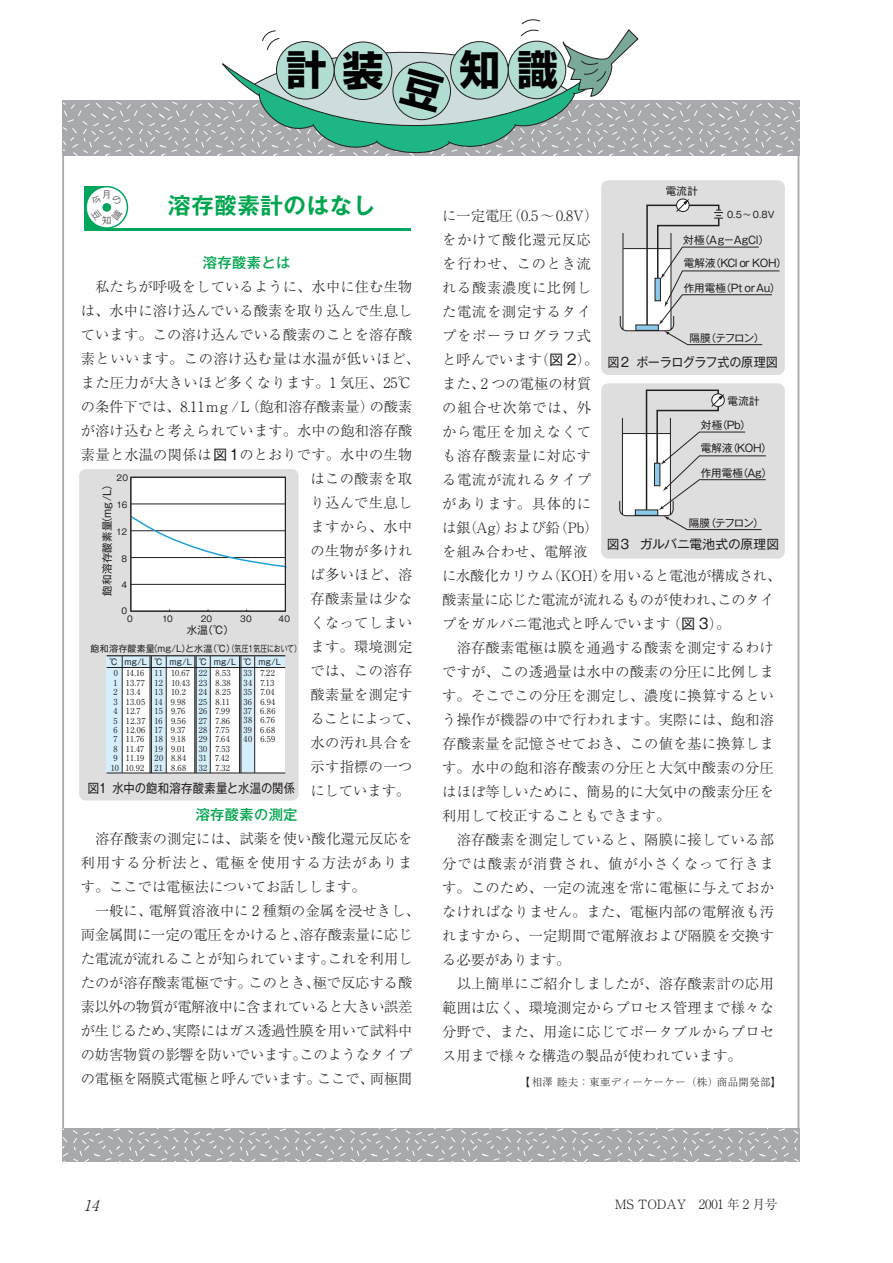
<style>
.page{position:relative;width:893px;height:1263px;background:#fff}
.page>*{position:absolute;margin:0;border:0;box-sizing:border-box;transform-origin:0 0}
.t1{font:700 40.65px "Shin Go";color:#000}
.大見出し青{font:700 22.5px "Gothic MB101 Pro De";letter-spacing:.025em;color:#00a54f}
.t2{font:italic 300 15px "Ryumin Pro";color:#231f20}
.本文{font:300 14.25px/24px "Ryumin Pro";letter-spacing:.015em;color:#231f20;text-align:justify}
.本文-2{font:300 14.25px/24px "Ryumin Pro";letter-spacing:-.01em;color:#231f20}
.本文-3{font:300 14.25px/24px "Ryumin Pro";letter-spacing:.05em;color:#231f20}
.本文-4{font:500 14.25px "Gothic MB101 Pro";letter-spacing:.025em;color:#00a54f}
.t3{font:12.75px "Gothic MB101 Pro";letter-spacing:.01em;color:#231f20;scale:.94 1}
.t4{font:300 12.75px "Ryumin Pro";letter-spacing:-.01em;color:#231f20}
.t5{font:12.75px "Gothic MB101 Pro";letter-spacing:-.01em;color:#231f20;scale:.95 1}
.t6{font:12.75px "Gothic MB101 Pro";letter-spacing:-.01em;color:#231f20}
.t7{font:10.5px "Gothic MB101 Pro";letter-spacing:-.01em;color:#231f20}
.t8{font:300 10.5px "Ryumin Pro";letter-spacing:.025em;color:#231f20}
.t9{font:10.5px "Gothic MB101 Pr 6 N";letter-spacing:.02em;color:#231f20}
.t10{font:10.5px "Gothic MB101 Pro";letter-spacing:-.055em;color:#231f20}
.t11{font:500 9.6px "Gothic BBB";color:#636366}
.t12{font:9px "Gothic MB101 Pr 6 N";letter-spacing:.02em;color:#231f20}
.t13{font:9px "Gothic MB101 Pro";color:#231f20}
.t14{font:8.25px/9.4px "Ryumin Pro";letter-spacing:.01em;color:#231f20;text-align:center}
.t15{font:8.25px/9.4px "Ryumin Pro";letter-spacing:.035em;color:#231f20}
.t16{font:8.25px "Gothic MB101 Pr 6 N";letter-spacing:.025em;color:#231f20}
.s1{font-family:"Gothic MB101 Pro";font-weight:400}
</style>
<div class="page">
<svg style="left:63px;top:101px;width:737px;height:55px;fill:#a8a9ad"></svg>
<svg style="left:62px;top:1128px;width:737px;height:34px;fill:#a8a9ad"></svg>
<hr style="left:62px;top:156px;width:2px;height:972px;background:#a8a9ad">
<hr style="left:798px;top:156px;width:1px;height:972px;background:#a8a9ad">
<div style="left:85px;top:186px;width:23px;height:42px;background:#00a65d"></div>
<hr style="left:85px;top:228px;width:326px;height:2px;background:#00a65d">
<div style="left:86px;top:187px;width:41px;height:41px;background:#fff;border-radius:50%"></div>
<div style="left:85px;top:186px;width:43px;height:43px;border:1px solid #00a65d;border-radius:50%"></div>
<div style="left:102px;top:203px;width:9px;height:9px;background:#00a65d;border-radius:50%"></div>
<div style="left:79px;top:469px;width:220px;height:331px;background:#dfdedf"></div>
<svg style="left:601px;top:180px;width:184px;height:195px"></svg>
<svg style="left:601px;top:384px;width:184px;height:174px"></svg>
<div style="left:107px;top:667px;width:178px;height:106px;background:#fff"></div>
<div style="left:107px;top:656px;width:178px;height:11px;background:#d4effb"></div>
<div style="left:107px;top:656px;width:15px;height:117px;background:#d4effb"></div>
<div style="left:151px;top:656px;width:15px;height:117px;background:#d4effb"></div>
<div style="left:196px;top:656px;width:14px;height:117px;background:#d4effb"></div>
<div style="left:241px;top:656px;width:14px;height:117px;background:#d4effb"></div>
<hr style="left:239px;top:656px;width:2px;height:117px;background:#e6e7e9">
<div style="left:131px;top:477px;width:154px;height:134px;background:#fff"></div>
<hr style="left:131px;top:584px;width:155px;height:1px;background:#231f20">
<hr style="left:131px;top:504px;width:155px;height:1px;background:#231f20">
<svg style="left:132px;top:515px;width:156px;height:54px"></svg>
<hr style="left:107px;top:655px;width:178px;height:1px;background:#231f20">
<hr style="left:122px;top:656px;width:1px;height:117px;background:#231f20">
<hr style="left:166px;top:656px;width:1px;height:117px;background:#231f20">
<hr style="left:210px;top:656px;width:1px;height:117px;background:#231f20">
<hr style="left:254px;top:656px;width:1px;height:117px;background:#231f20">
<hr style="left:107px;top:773px;width:178px;height:1px;background:#231f20">
<hr style="left:107px;top:667px;width:178px;height:1px;background:#231f20">
<hr style="left:150px;top:656px;width:1px;height:117px;background:#231f20">
<hr style="left:151px;top:656px;width:1px;height:117px;background:#231f20">
<hr style="left:195px;top:656px;width:1px;height:117px;background:#231f20">
<hr style="left:196px;top:656px;width:1px;height:117px;background:#231f20">
<hr style="left:239px;top:656px;width:1px;height:117px;background:#231f20">
<hr style="left:241px;top:656px;width:1px;height:117px;background:#231f20">
<div style="left:130px;top:477px;width:156px;height:134px;border:1px solid #231f20"></div>
<svg style="left:222px;top:19px;width:417px;height:137px"></svg>
<svg style="left:90px;top:194px;width:13px;height:26px"></svg>
<h1 class="t1" style="left:286px;top:43px;width:99px">計装</h1>
<h1 class="t1" style="left:460px;top:42px;width:100px">知識</h1>
<p class="t11" style="left:102px;top:189px;width:9px">月</p>
<p class="t11" style="left:102px;top:214px;width:10px">知</p>
<p class="大見出し青" style="left:168px;top:187px;width:209px">溶存酸素計のはなし</p>
<p class="本文-4" style="left:203px;top:251px;width:89px">溶存酸素とは</p>
<p class="本文" style="left:81px;top:274px;width:340px;text-align:left">　私たちが呼吸をしているように、水中に住む生物は、水中に溶け込んでいる酸素を取り込んで生息しています。この溶け込んでいる酸素のことを溶存酸素といいます。この溶け込む量は水温が低いほど、また圧力が大きいほど多くなります。1 気圧、25℃の条件下では、8.11mg /L（飽和溶存酸素量）の酸素が溶け込むと考えられています。水中の飽和溶存酸素量と水温の関係は<span class="s1">図1</span>のとおりです。水中の生物</p>
<p class="本文" style="left:310px;top:466px;width:111px;text-align:left">はこの酸素を取り込んで生息しますから、水中の生物が多ければ多いほど、溶存酸素量は少なくなってしまいます。環境測定では、この溶存酸素量を測定することによって、水の汚れ具合を示す指標の一つにしています。</p>
<p class="本文-4" style="left:196px;top:803px;width:103px">溶存酸素の測定</p>
<p class="本文" style="left:81px;top:826px;width:333px">　溶存酸素の測定には、試薬を使い酸化還元反応を利用する分析法と、電極を使用する方法があります。ここでは電極法についてお話しします。</p>
<p class="本文-2" style="left:81px;top:898px;width:340px">　一般に、電解質溶液中に 2 種類の金属を浸せきし、両金属間に一定の電圧をかけると、溶存酸素量に応じた電流が流れることが知られています。これを利用したのが溶存酸素電極です。このとき、極で反応する酸素以外の物質が電解液中に含まれていると大きい誤差が生じるため、実際にはガス透過性膜を用いて試料中の妨害物質の影響を防いでいます。このようなタイプの電極を隔膜式電極と呼んでいます。ここで、両極間</p>
<p class="t16" style="left:117px;top:471px;width:13px">20</p>
<p class="t9" style="left:99px;top:596px;width:118px;rotate:-90deg">飽和溶存酸素量（mg/L）</p>
<p class="t16" style="left:117px;top:498px;width:12px">16</p>
<p class="t16" style="left:116px;top:525px;width:12px">12</p>
<p class="t16" style="left:121px;top:551px;width:7px">8</p>
<p class="t16" style="left:121px;top:578px;width:7px">4</p>
<p class="t16" style="left:121px;top:604px;width:7px">0</p>
<p class="t16" style="left:127px;top:612px;width:7px">0</p>
<p class="t16" style="left:162px;top:612px;width:12px">10</p>
<p class="t16" style="left:201px;top:612px;width:13px">20</p>
<p class="t16" style="left:240px;top:612px;width:13px">30</p>
<p class="t16" style="left:278px;top:612px;width:13px">40</p>
<p class="t9" style="left:187px;top:621px;width:49px">水温（℃）</p>
<p class="t12" style="left:91px;top:641px;width:212px">飽和溶存酸素量（mg/L）と水温（℃）（気圧1気圧において）</p>
<p class="t16" style="left:109px;top:655px;width:173px">℃ mg/L ℃ mg/L ℃ mg/L ℃ mg/L</p>
<p class="t14" style="left:111px;top:668px;width:36px">0　14.16<br>1　13.77<br>2　13.4<br>3　13.05<br>4　12.7<br>5　12.37<br>6　12.06<br>7　11.76<br>8　11.47<br>9　11.19<br>10　10.92</p>
<p class="t14" style="left:155px;top:668px;width:37px;text-align:left">11 10.67<br>12 10.43<br>13 10.2<br>14 9.98<br>15 9.76<br>16 9.56<br>17 9.37<br>18 9.18<br>19　9.01<br>20 8.84<br>21 8.68</p>
<p class="t15" style="left:199px;top:668px;width:34px">22 8.53<br>23 8.38<br>24 8.25<br>25 8.11<br>26 7.99<br>27 7.86<br>28 7.75<br>29 7.64<br>30 7.53<br>31 7.42<br>32 7.32</p>
<p class="t15" style="left:243px;top:668px;width:33px">33 7.22<br>34 7.13<br>35 7.04<br>36 6.94<br>37 6.86<br>38 6.76<br>39 6.68<br>40 6.59</p>
<p class="t3" style="left:88px;top:778px;width:222px">図1 水中の飽和溶存酸素量と水温の関係</p>
<p class="t7" style="left:666px;top:183px;width:34px">電流計</p>
<p class="本文-3" style="left:442px;top:202px;width:157px">に一定電圧（0.5～0.8V）をかけて酸化還元反応を行わせ、このとき流れる酸素濃度に比例した電流を測定するタイプをポーラログラフ式と呼んでいます（<span class="s1">図 2</span>）。また、2 つの電極の材質の組合せ次第では、外から電圧を加えなくても溶存酸素量に対応する電流が流れるタイプがあります。具体的には銀（Ag）および鉛（Pb）を組み合わせ、電解液</p>
<p class="本文-2" style="left:442px;top:562px;width:340px">に水酸化カリウム（KOH）を用いると電池が構成され、酸素量に応じた電流が流れるものが使われ、このタイプをガルバニ電池式と呼んでいます（<span class="s1">図 3</span>）。</p>
<p class="本文" style="left:442px;top:634px;width:333px">　溶存酸素電極は膜を通過する酸素を測定するわけですが、この透過量は水中の酸素の分圧に比例します。そこでこの分圧を測定し、濃度に換算するという操作が機器の中で行われます。実際には、飽和溶存酸素量を記憶させておき、この値を基に換算します。水中の飽和溶存酸素の分圧と大気中酸素の分圧はほぼ等しいために、簡易的に大気中の酸素分圧を利用して校正することもできます。</p>
<p class="本文" style="left:442px;top:826px;width:333px">　溶存酸素を測定していると、隔膜に接している部分では酸素が消費され、値が小さくなって行きます。このため、一定の流速を常に電極に与えておかなければなりません。また、電極内部の電解液も汚れますから、一定期間で電解液および隔膜を交換する必要があります。</p>
<p class="本文" style="left:442px;top:970px;width:333px">　以上簡単にご紹介しましたが、溶存酸素計の応用範囲は広く、環境測定からプロセス管理まで様々な分野で、また、用途に応じてポータブルからプロセス用まで様々な構造の製品が使われています。</p>
<p class="t13" style="left:727px;top:207px;width:49px">0.5～0.8V</p>
<p class="t7" style="left:683px;top:231px;width:87px">対極（Ag－AgCl）</p>
<p class="t10" style="left:684px;top:255px;width:104px">電解液（KCl or KOH）</p>
<p class="t7" style="left:684px;top:279px;width:98px">作用電極（Pt or Au）</p>
<p class="t7" style="left:689px;top:329px;width:76px">隔膜（テフロン）</p>
<p class="t5" style="left:607px;top:351px;width:181px">図 2 ポーラログラフ式の原理図</p>
<p class="t7" style="left:727px;top:392px;width:34px">電流計</p>
<p class="t7" style="left:701px;top:416px;width:51px">対極（Pb）</p>
<p class="t7" style="left:701px;top:440px;width:72px">電解液（KOH）</p>
<p class="t7" style="left:701px;top:464px;width:73px">作用電極（Ag）</p>
<p class="t7" style="left:689px;top:514px;width:77px">隔膜（テフロン）</p>
<p class="t6" style="left:607px;top:534px;width:174px">図 3 ガルバニ電池式の原理図</p>
<p class="t8" style="left:519px;top:1073px;width:263px"><span class="s1">【</span>相澤 睦夫：東亜ディーケーケー（株）商品開発部<span class="s1">】</span></p>
<p class="t2" style="left:84px;top:1194px;width:22px">14</p>
<p class="t4" style="left:615px;top:1194px;width:164px">MS TODAY　2001 年 2 月号</p>
</div>
